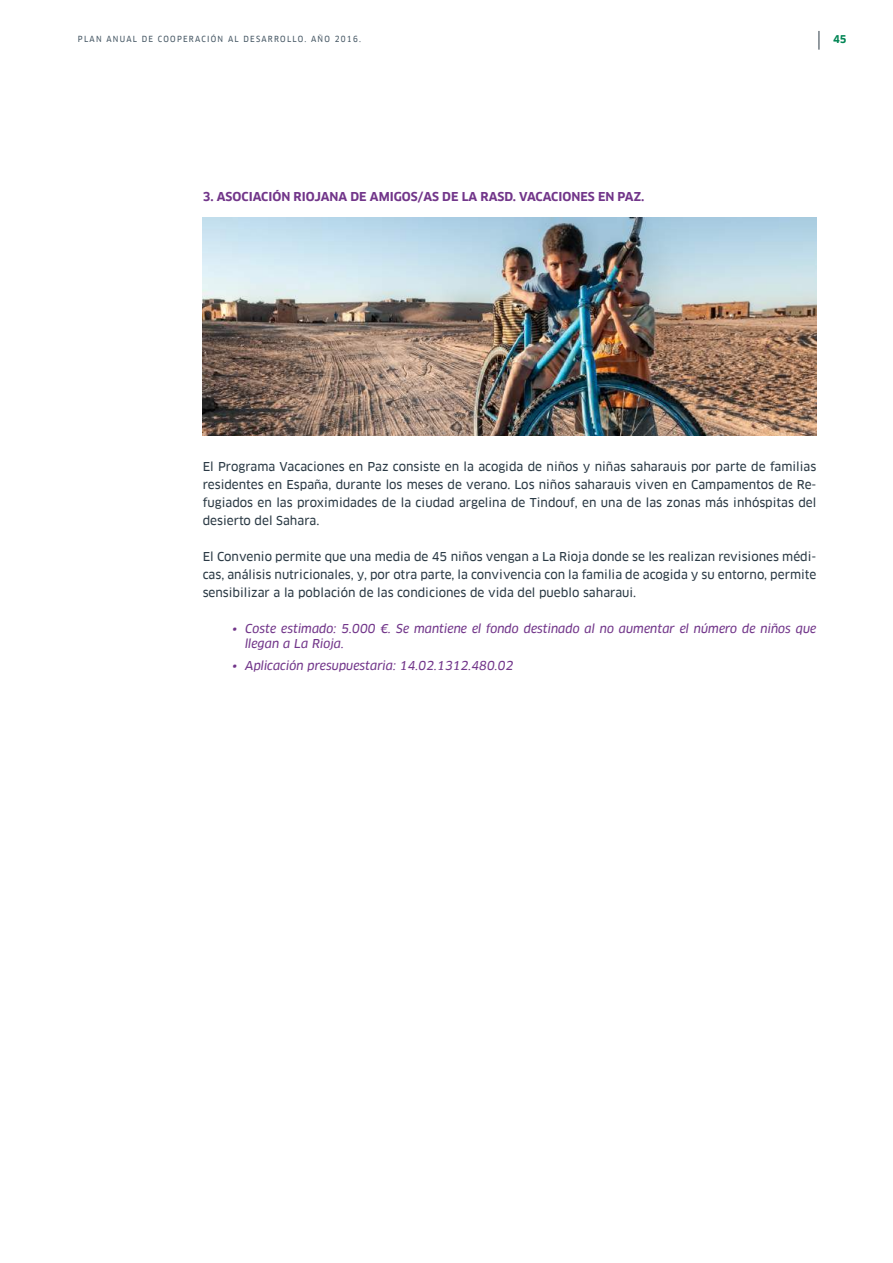
<style>
.page{position:relative;width:893px;height:1263px;background:#fff}
.page>*{position:absolute;margin:0;border:0;box-sizing:border-box;transform-origin:0 0}
.t1{font:12px/18px "Clan Offc Pro News";color:#2b3a45;text-align:justify}
.t2{font:italic 12px/15px "Clan Offc Pro News";color:#72368a}
.t3{font:700 12px "Clan Offc Pro";color:#72368a}
.t4{font:700 10.5px "Clan Offc Pro";color:#008554}
.t5{font:8.25px "Clan Offc Pro Narr News";letter-spacing:.15em;color:#475865}
</style>
<div class="page">
<svg style="left:819px;top:31px;width:1px;height:19px"></svg>
<img style="left:203px;top:218px;width:613px;height:218px">
<p class="t5" style="left:78px;top:35px;width:285px">PLAN ANUAL DE COOPERACIÓN AL DESARROLLO. AÑO 2016.</p>
<p class="t4" style="left:833px;top:33px;width:15px">45</p>
<p class="t3" style="left:203px;top:189px;width:443px">3. ASOCIACIÓN RIOJANA DE AMIGOS/AS DE LA RASD. VACACIONES EN PAZ.</p>
<p class="t1" style="left:203px;top:457px;width:615px">El Programa Vacaciones en Paz consiste en la acogida de niños y niñas saharauis por parte de familias residentes en España, durante los meses de verano. Los niños saharauis viven en Campamentos de Re&shy;fugiados en las proximidades de la ciudad argelina de Tindouf, en una de las zonas más inhóspitas del desierto del Sahara.</p>
<p class="t1" style="left:203px;top:547px;width:615px">El Convenio permite que una media de 45 niños vengan a La Rioja donde se les realizan revisiones médi&shy;cas, análisis nutricionales, y, por otra parte, la convivencia con la familia de acogida y su entorno, permite sensibilizar a la población de las condiciones de vida del pueblo saharaui.</p>
<p class="t2" style="left:245px;top:621px;width:573px;text-indent:-13px">• Coste estimado: 5.000 €. Se mantiene el fondo destinado al no aumentar el número de niños que llegan a La Rioja.</p>
<p class="t2" style="left:232px;top:658px;width:283px">• Aplicación presupuestaria: 14.02.1312.480.02</p>
</div>
